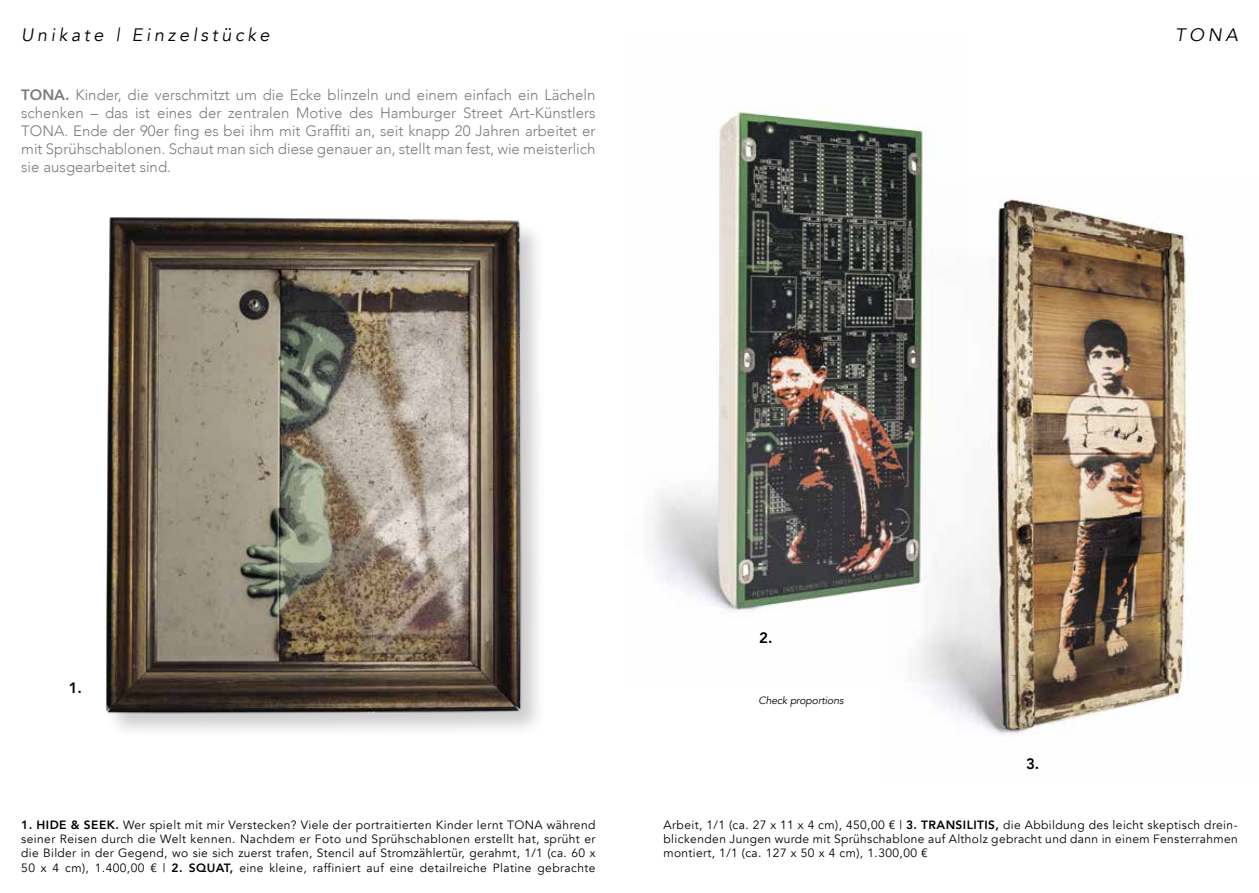
<style>
.page{position:relative;width:1259px;height:893px;background:#fff}
.page>*{position:absolute;margin:0;border:0;box-sizing:border-box;transform-origin:0 0}
.t1{font:italic 18px "Avenir";letter-spacing:.2em;color:#000}
.t2{font:300 15px/18px "Avenir";color:#7c7c7c;text-align:justify}
.t3{font:800 15px "Avenir";color:#000}
.t4{font:12px/14.4px "Avenir";letter-spacing:.035em;color:#000;text-align:justify}
.t5{font:italic 10.5px "Avenir";letter-spacing:-.01em;color:#000}
.s1{font-weight:800}
</style>
<div class="page">
<img style="left:106px;top:217px;width:432px;height:513px">
<img style="left:652px;top:108px;width:275px;height:503px">
<img style="left:886px;top:180px;width:303px;height:554px">
<h1 class="t1" style="left:21px;top:24px;width:250px">Unikate | Einzelstücke</h1>
<h1 class="t1" style="left:1175px;top:24px;width:64px">TONA</h1>
<p class="t2" style="left:21px;top:86px;width:576px"><span class="s1">TONA.</span> Kinder, die verschmitzt um die Ecke blinzeln und einem einfach ein Lächeln schenken – das ist eines der zentralen Motive des Hamburger Street Art-Künstlers TONA. Ende der 90er fing es bei ihm mit Graffiti an, seit knapp 20 Jahren arbeitet er mit Sprühschablonen. Schaut man sich diese genauer an, stellt man fest, wie meisterlich sie ausgearbeitet sind.</p>
<p class="t3" style="left:69px;top:676px;width:15px">1.</p>
<p class="t3" style="left:759px;top:626px;width:15px">2.</p>
<p class="t5" style="left:758px;top:694px;width:87px">Check proportions</p>
<p class="t3" style="left:1026px;top:752px;width:15px">3.</p>
<p class="t4" style="left:21px;top:817px;width:576px"><span class="s1">1. HIDE &amp; SEEK.</span> Wer spielt mit mir Verstecken? Viele der portraitierten Kinder lernt TONA während seiner Reisen durch die Welt kennen. Nachdem er Foto und Sprühschablonen erstellt hat, sprüht er die Bilder in der Gegend, wo sie sich zuerst trafen, Stencil auf Stromzählertür, gerahmt, 1/1 (ca. 60 x 50 x 4 cm), 1.400,00 € | <span class="s1">2. SQUAT,</span> eine kleine, raffiniert auf eine detailreiche Platine gebrachte</p>
<p class="t4" style="left:663px;top:817px;width:576px">Arbeit, 1/1 (ca. 27 x 11 x 4 cm), 450,00 € | <span class="s1">3. TRANSILITIS,</span> die Abbildung des leicht skeptisch drein&shy;blickenden Jungen wurde mit Sprühschablone auf Altholz gebracht und dann in einem Fensterrahmen montiert, 1/1 (ca. 127 x 50 x 4 cm), 1.300,00 €</p>
</div>
